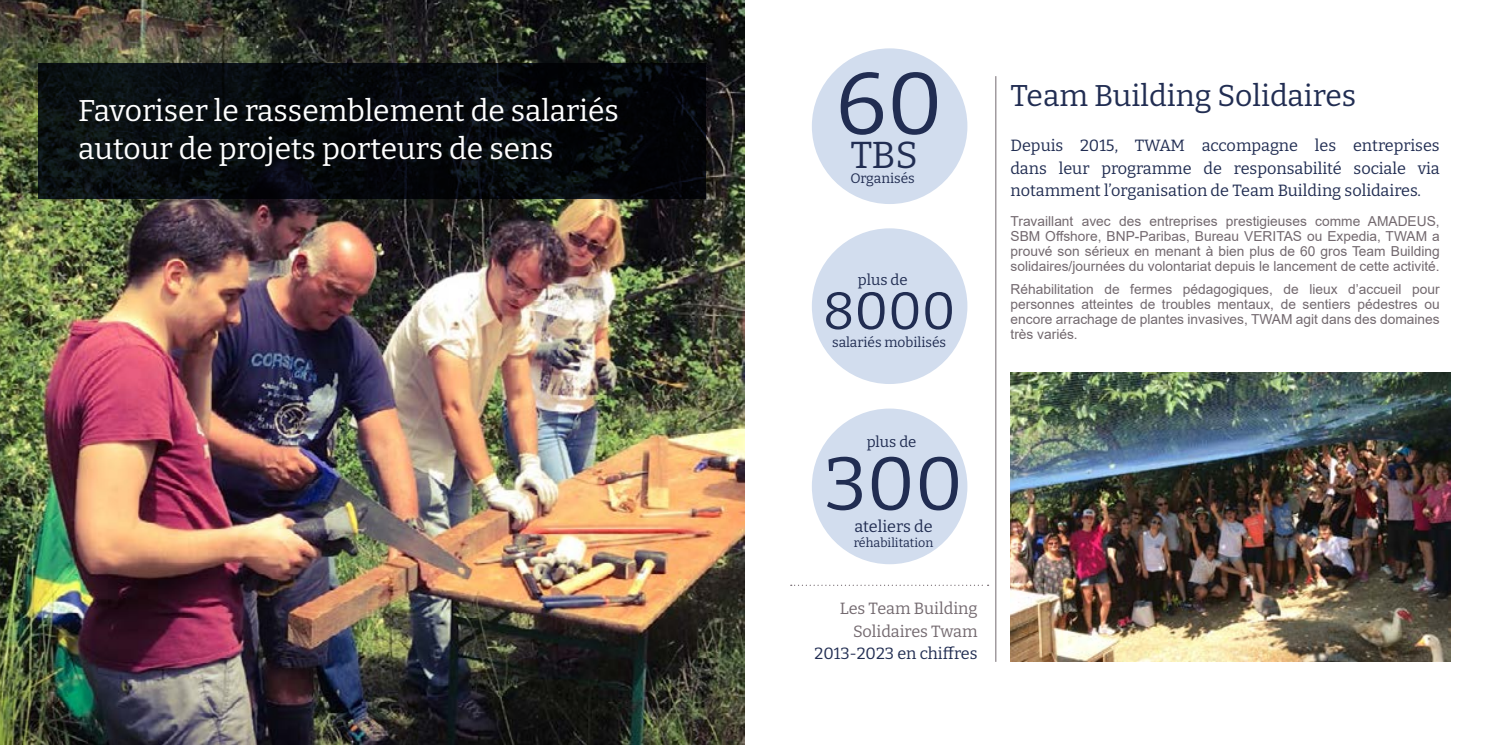
<style>
.page{position:relative;width:1489px;height:745px;background:#fff}
.page>*{position:absolute;margin:0;border:0;box-sizing:border-box;transform-origin:0 0}
.t1{font:87.5px "Bitter";color:#212d52}
.t2{font:75px "Bitter";color:#212d52}
.t3{font:52.5px "Bitter";color:#212d52}
.t4{font:37.5px "Bitter";color:#212d52}
.t5{font:30px/37.5px "Bitter";color:#fff}
.t6{font:30px "Bitter";color:#212d52}
.t7{font:16.25px/22.5px "Bitter";color:#212d52;text-align:justify}
.t8{font:16.25px/22.5px "Bitter";color:#73696f;text-align:right}
.t9{font:15px "Bitter";color:#212d52}
.t10{font:13.75px/15px "Arial";color:#73696f;text-align:justify}
.t11{font:13.75px "Bitter";color:#212d52}
.t12{font:12.5px "Bitter";color:#212d52}
</style>
<div class="page">
<img style="left:0;top:0;width:744px;height:744px">
<img style="left:1010px;top:372px;width:439px;height:288px">
<div style="left:811px;top:408px;width:156px;height:156px;background:#d2ddee;border-radius:50%"></div>
<div style="left:811px;top:228px;width:156px;height:156px;background:#d2ddee;border-radius:50%"></div>
<div style="left:811px;top:48px;width:156px;height:156px;background:#d2ddee;border-radius:50%"></div>
<hr style="left:995px;top:76px;width:1px;height:585px;background:#73696f">
<svg style="left:790px;top:584px;width:198px;height:1px"></svg>
<svg style="left:39px;top:64px;width:667px;height:135px;background:#060a0e"></svg>
<h3 class="t5" style="left:78px;top:91px;width:542px">Favoriser le rassemblement de salariés autour de projets porteurs de sens</h3>
<h1 class="t1" style="left:835px;top:48px;width:109px">60</h1>
<h3 class="t4" style="left:850px;top:131px;width:69px">TBS</h3>
<p class="t11" style="left:850px;top:169px;width:66px">Organisés</p>
<p class="t9" style="left:857px;top:270px;width:51px">plus de</p>
<h3 class="t3" style="left:822px;top:277px;width:134px">8000</h3>
<p class="t11" style="left:832px;top:333px;width:116px">salariés mobilisés</p>
<h3 class="t6" style="left:1010px;top:77px;width:347px">Team Building Solidaires</h3>
<p class="t7" style="left:1010px;top:134px;width:431px">Depuis 2015, TWAM accompagne les entreprises dans leur programme de responsabilité sociale via notamment l’organisation de Team Building solidaires.</p>
<p class="t10" style="left:1010px;top:214px;width:431px">Travaillant avec des entreprises prestigieuses comme AMADEUS, SBM Offshore, BNP-Paribas, Bureau VERITAS ou Expedia, TWAM a prouvé son sérieux en menant à bien plus de 60 gros Team Building solidaires/journées du volontariat depuis le lancement de cette activité.</p>
<p class="t10" style="left:1010px;top:281px;width:430px">Réhabilitation de fermes pédagogiques, de lieux d’accueil pour personnes atteintes de troubles mentaux, de sentiers pédestres ou encore arrachage de plantes invasives, TWAM agit dans des domaines très variés.</p>
<p class="t9" style="left:866px;top:432px;width:51px">plus de</p>
<h2 class="t2" style="left:824px;top:435px;width:140px">300</h2>
<p class="t7" style="left:854px;top:514px;width:80px">ateliers de</p>
<p class="t12" style="left:853px;top:534px;width:81px">réhabilitation</p>
<p class="t8" style="left:840px;top:596px;width:139px">Les Team Building<br>Solidaires Twam</p>
<p class="t7" style="left:814px;top:641px;width:164px">2013-2023 en chiffres</p>
</div>
